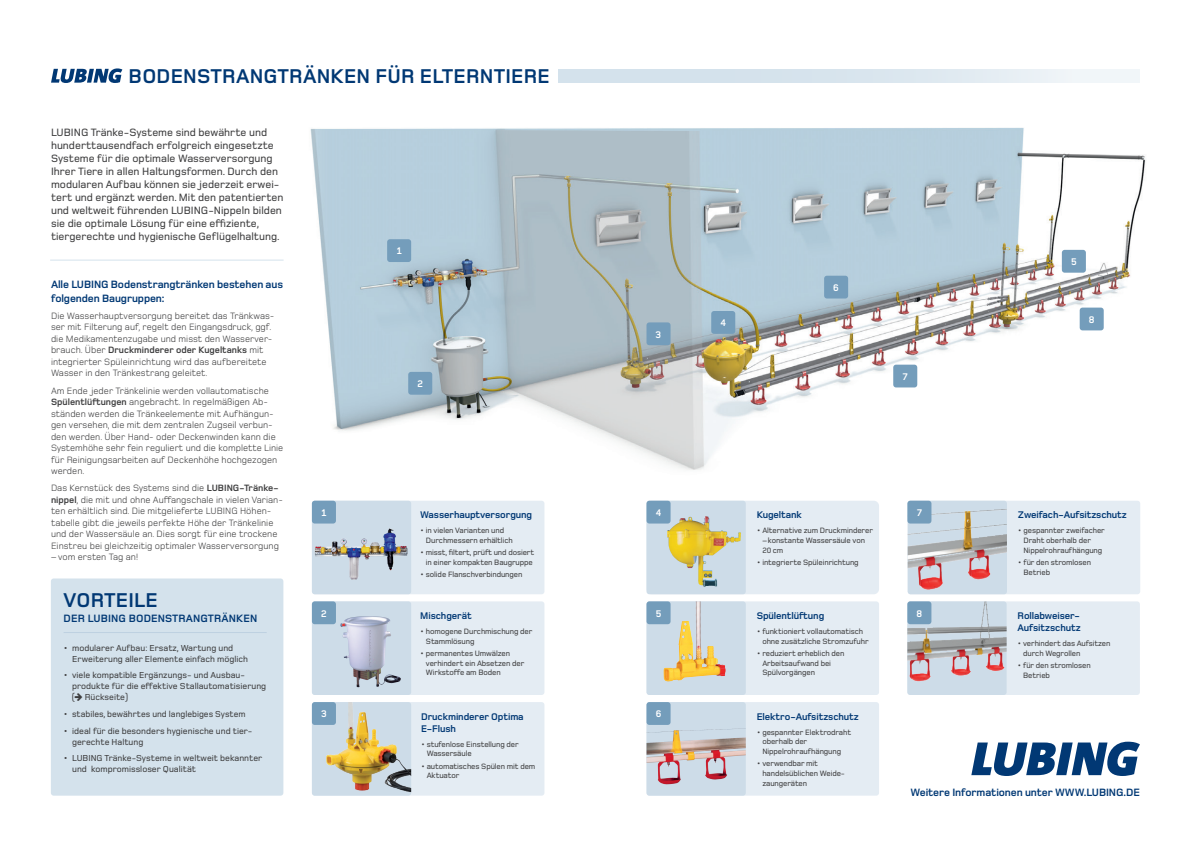
<style>
.page{position:relative;width:1191px;height:842px;background:#fff}
.page>*{position:absolute;margin:0;border:0;box-sizing:border-box;transform-origin:0 0}
.t1{font:700 20.7px "Foundry Monoline";letter-spacing:.01em;color:#013874}
.t2{font:500 11px/13px "Foundry Monoline";color:#3e3e3f}
.t3{font:700 11px/13.2px "Foundry Monoline";letter-spacing:-.01em;color:#013874}
.t4{font:700 11px "Foundry Monoline";letter-spacing:.01em;color:#013874}
.t5{font:700 10px/12px "Foundry Monoline";letter-spacing:-.01em;color:#013874}
.t6{font:700 10px "Foundry Monoline";color:#fff}
.t7{font:9.5px/11.5px "Foundry Monoline";color:#3e3e3f}
.t8{font:500 9px/11px "Foundry Monoline";color:#3e3e3f}
.t9{font:500 8px/9.6px "Foundry Monoline";letter-spacing:-.015em;color:#3e3e3f}
.s1{font-weight:700}
</style>
<div class="page">
<svg style="left:971px;top:742px;width:169px;height:34px"></svg>
<div style="left:312px;top:501px;width:232px;height:93px;background:#e4ecf3;border-radius:3px"></div>
<div style="left:312px;top:702px;width:232px;height:94px;background:#e4ecf3;border-radius:3px"></div>
<div style="left:312px;top:601px;width:232px;height:94px;background:#e4ecf3;border-radius:3px"></div>
<div style="left:646px;top:601px;width:233px;height:94px;background:#e4ecf3;border-radius:3px"></div>
<div style="left:649px;top:503px;width:227px;height:89px;background:#e4ecf3;border-radius:3px"></div>
<div style="left:646px;top:501px;width:233px;height:93px;border:5px solid #e4ecf3;border-radius:3px"></div>
<div style="left:646px;top:702px;width:233px;height:94px;background:#e4ecf3;border-radius:3px"></div>
<div style="left:907px;top:601px;width:232px;height:94px;background:#e4ecf3;border-radius:3px"></div>
<div style="left:907px;top:501px;width:233px;height:93px;background:#e4ecf3;border-radius:3px"></div>
<div style="left:51px;top:578px;width:232px;height:218px;background:#d4e2ec;border-radius:3px"></div>
<div style="left:312px;top:702px;width:99px;height:94px;background:#cddce8;border-radius:3px"></div>
<img style="left:326px;top:702px;width:85px;height:94px">
<div style="left:312px;top:702px;width:24px;height:23px;background:#749dbb;border-radius:3px"></div>
<div style="left:312px;top:601px;width:99px;height:94px;background:#cddce8;border-radius:3px"></div>
<img style="left:340px;top:616px;width:61px;height:71px">
<div style="left:312px;top:601px;width:24px;height:23px;background:#749dbb;border-radius:3px"></div>
<div style="left:907px;top:601px;width:99px;height:94px;background:#cddce8;border-radius:3px"></div>
<img style="left:907px;top:601px;width:99px;height:86px">
<div style="left:646px;top:501px;width:99px;height:93px;background:#cddce8;border-radius:3px"></div>
<img style="left:667px;top:517px;width:50px;height:70px">
<div style="left:646px;top:601px;width:100px;height:94px;background:#cddce8;border-radius:3px"></div>
<img style="left:663px;top:601px;width:63px;height:81px">
<div style="left:646px;top:501px;width:24px;height:22px;background:#749dbb;border-radius:3px"></div>
<div style="left:907px;top:501px;width:100px;height:93px;background:#cddce8;border-radius:3px"></div>
<img style="left:907px;top:501px;width:100px;height:89px">
<div style="left:646px;top:601px;width:24px;height:23px;background:#749dbb;border-radius:3px"></div>
<div style="left:907px;top:501px;width:24px;height:22px;background:#749dbb;border-radius:3px"></div>
<div style="left:907px;top:601px;width:24px;height:23px;background:#749dbb;border-radius:3px"></div>
<img style="left:283px;top:127px;width:863px;height:343px">
<div style="left:387px;top:239px;width:24px;height:23px;background:#749dbb;border-radius:3px"></div>
<div style="left:408px;top:372px;width:24px;height:23px;background:#749dbb;border-radius:3px"></div>
<div style="left:646px;top:322px;width:24px;height:23px;background:#749dbb;border-radius:3px"></div>
<div style="left:711px;top:311px;width:24px;height:23px;background:#749dbb;border-radius:3px"></div>
<div style="left:824px;top:276px;width:24px;height:22px;background:#749dbb;border-radius:3px"></div>
<div style="left:1061px;top:250px;width:24px;height:23px;background:#749dbb;border-radius:3px"></div>
<div style="left:893px;top:365px;width:24px;height:22px;background:#749dbb;border-radius:3px"></div>
<div style="left:1079px;top:308px;width:24px;height:22px;background:#749dbb;border-radius:3px"></div>
<svg style="left:646px;top:702px;width:100px;height:94px;fill:#cddce8"></svg>
<img style="left:646px;top:728px;width:100px;height:27px">
<div style="left:646px;top:702px;width:24px;height:23px;background:#749dbb;border-radius:3px"></div>
<div style="left:312px;top:501px;width:99px;height:93px;background:#cddce8;border-radius:3px"></div>
<img style="left:312px;top:522px;width:96px;height:58px">
<div style="left:312px;top:501px;width:24px;height:22px;background:#749dbb;border-radius:3px"></div>
<hr style="left:50px;top:260px;width:233px;height:1px;background:#d4e2ec">
<svg style="left:51px;top:68px;width:71px;height:15px"></svg>
<svg style="left:558px;top:69px;width:582px;height:14px;fill:#d8e5ee"></svg>
<hr style="left:64px;top:632px;width:203px;height:1px;background:#bed1e1">
<h1 class="t1" style="left:129px;top:65px;width:423px">BODENSTRANGTRÄNKEN FÜR ELTERNTIERE</h1>
<p class="t2" style="left:51px;top:125px;width:234px">LUBING Tränke-Systeme sind bewährte und hunderttausendfach erfolgreich eingesetzte Systeme für die optimale Wasserversorgung Ihrer Tiere in allen Haltungsformen. Durch den modularen Aufbau können sie jederzeit erwei&shy;tert und ergänzt werden. Mit den patentierten und weltweit führenden LUBING-Nippeln bilden sie die optimale Lösung für eine effiziente, tiergerechte und hygienische Geflügelhaltung.</p>
<p class="t3" style="left:51px;top:278px;width:233px">Alle LUBING Bodenstrangtränken bestehen aus folgenden Baugruppen:</p>
<p class="t7" style="left:51px;top:310px;width:225px">Die Wasserhauptversorgung bereitet das Tränkwas&shy;ser mit Filterung auf, regelt den Eingangsdruck, ggf. die Medikamentenzugabe und misst den Wasserver&shy;brauch. Über <span class="s1">Druckminderer oder Kugeltanks</span> mit integrierter Spüleinrichtung wird das aufbereitete Wasser in den Tränkestrang geleitet.</p>
<p class="t7" style="left:51px;top:385px;width:234px">Am Ende jeder Tränkelinie werden vollautomatische <span class="s1">Spülentlüftungen</span> angebracht. In regelmäßigen Ab&shy;ständen werden die Tränkeelemente mit Aufhängun&shy;gen versehen, die mit dem zentralen Zugseil verbun&shy;den werden. Über Hand- oder Deckenwinden kann die Systemhöhe sehr fein reguliert und die komplette Linie für Reinigungsarbeiten auf Deckenhöhe hochgezogen werden.</p>
<p class="t7" style="left:51px;top:482px;width:233px">Das Kernstück des Systems sind die <span class="s1">LUBING-Tränke&shy;nippel</span>, die mit und ohne Auffangschale in vielen Varian&shy;ten erhältlich sind. Die mitgelieferte LUBING Höhen&shy;tabelle gibt die jeweils perfekte Höhe der Tränkelinie und der Wassersäule an. Dies sorgt für eine trockene Einstreu bei gleichzeitig optimaler Wasserversorgung</p>
<p class="t7" style="left:51px;top:551px;width:89px">– vom ersten Tag an!</p>
<h1 class="t1" style="left:64px;top:589px;width:95px">VORTEILE</h1>
<p class="t4" style="left:64px;top:612px;width:195px">DER LUBING BODENSTRANGTRÄNKEN</p>
<p class="t8" style="left:72px;top:642px;width:177px;text-indent:-9px">• modularer Aufbau: Ersatz, Wartung und<br>Erweiterung aller Elemente einfach möglich</p>
<p class="t8" style="left:72px;top:670px;width:196px;text-indent:-9px">• viele kompatible Ergänzungs- und Ausbau&shy;produkte für die effektive Stallautomatisierung ( Rückseite)</p>
<p class="t8" style="left:64px;top:708px;width:183px">• stabiles, bewährtes und langlebiges System</p>
<p class="t8" style="left:72px;top:725px;width:180px;text-indent:-9px">• ideal für die besonders hygienische und tier&shy;gerechte Haltung</p>
<p class="t8" style="left:72px;top:753px;width:192px;text-indent:-9px">• LUBING Tränke-Systeme in weltweit bekannter und kompromissloser Qualität</p>
<p class="t6" style="left:321px;top:507px;width:6px">1</p>
<p class="t6" style="left:321px;top:608px;width:7px">2</p>
<p class="t6" style="left:321px;top:709px;width:7px">3</p>
<p class="t6" style="left:397px;top:246px;width:6px">1</p>
<p class="t6" style="left:417px;top:378px;width:7px">2</p>
<p class="t5" style="left:420px;top:509px;width:113px">Wasserhauptversorgung</p>
<p class="t9" style="left:426px;top:526px;width:88px;text-indent:-6px">• in vielen Varianten und<br>Durchmessern erhältlich</p>
<p class="t9" style="left:420px;top:548px;width:116px;text-align:center">• misst, filtert, prüft und dosiert in einer kompakten Baugruppe</p>
<p class="t9" style="left:420px;top:570px;width:104px">• solide Flanschverbindungen</p>
<p class="t5" style="left:420px;top:610px;width:53px">Mischgerät</p>
<p class="t9" style="left:426px;top:627px;width:108px;text-indent:-6px">• homogene Durchmischung der<br>Stammlösung</p>
<p class="t9" style="left:426px;top:649px;width:100px;text-indent:-6px">• permanentes Umwälzen verhindert ein Absetzen der<br>Wirkstoffe am Boden</p>
<p class="t5" style="left:421px;top:710px;width:104px">Druckminderer Optima<br>E-Flush</p>
<p class="t9" style="left:427px;top:739px;width:93px;text-indent:-6px">• stufenlose Einstellung der<br>Wassersäule</p>
<p class="t9" style="left:427px;top:761px;width:110px;text-indent:-6px">• automatisches Spülen mit dem<br>Aktuator</p>
<p class="t6" style="left:1071px;top:256px;width:7px">5</p>
<p class="t6" style="left:833px;top:282px;width:7px">6</p>
<p class="t6" style="left:720px;top:318px;width:7px">4</p>
<p class="t6" style="left:1088px;top:314px;width:7px">8</p>
<p class="t6" style="left:655px;top:329px;width:7px">3</p>
<p class="t6" style="left:903px;top:371px;width:6px">7</p>
<p class="t6" style="left:655px;top:507px;width:7px">4</p>
<p class="t5" style="left:756px;top:509px;width:47px">Kugeltank</p>
<p class="t9" style="left:756px;top:526px;width:118px">• Alternative zum Druckminderer</p>
<p class="t9" style="left:762px;top:536px;width:104px">– konstante Wassersäule von<br>20 cm</p>
<p class="t9" style="left:756px;top:558px;width:104px">• integrierte Spüleinrichtung</p>
<p class="t6" style="left:917px;top:507px;width:6px">7</p>
<p class="t5" style="left:1017px;top:509px;width:110px">Zweifach-Aufsitzschutz</p>
<p class="t9" style="left:1023px;top:526px;width:83px;text-indent:-6px">• gespannter zweifacher<br>Draht oberhalb der<br>Nippelrohraufhängung</p>
<p class="t9" style="left:1023px;top:558px;width:69px;text-indent:-6px">• für den stromlosen<br>Betrieb</p>
<p class="t6" style="left:655px;top:608px;width:7px">5</p>
<p class="t5" style="left:756px;top:610px;width:69px">Spülentlüftung</p>
<p class="t9" style="left:762px;top:627px;width:108px;text-indent:-6px">• funktioniert vollautomatisch ohne zusätzliche Stromzufuhr</p>
<p class="t9" style="left:762px;top:649px;width:83px;text-indent:-6px">• reduziert erheblich den<br>Arbeitsaufwand bei<br>Spülvorgängen</p>
<p class="t6" style="left:916px;top:608px;width:7px">8</p>
<p class="t5" style="left:1017px;top:610px;width:65px">Rollabweiser-<br>Aufsitzschutz</p>
<p class="t9" style="left:1023px;top:639px;width:89px;text-indent:-6px">• verhindert das Aufsitzen durch Wegrollen</p>
<p class="t9" style="left:1023px;top:661px;width:69px;text-indent:-6px">• für den stromlosen<br>Betrieb</p>
<p class="t6" style="left:655px;top:709px;width:7px">6</p>
<p class="t5" style="left:756px;top:710px;width:104px">Elektro-Aufsitzschutz</p>
<p class="t9" style="left:762px;top:727px;width:90px;text-indent:-6px">• gespannter Elektrodraht oberhalb der<br>Nippelrohraufhängung</p>
<p class="t9" style="left:762px;top:759px;width:83px;text-indent:-6px">• verwendbar mit handelsüblichen Weide&shy;zaungeräten</p>
<p class="t3" style="left:910px;top:786px;width:231px">Weitere Informationen unter WWW.LUBING.DE</p>
</div>
